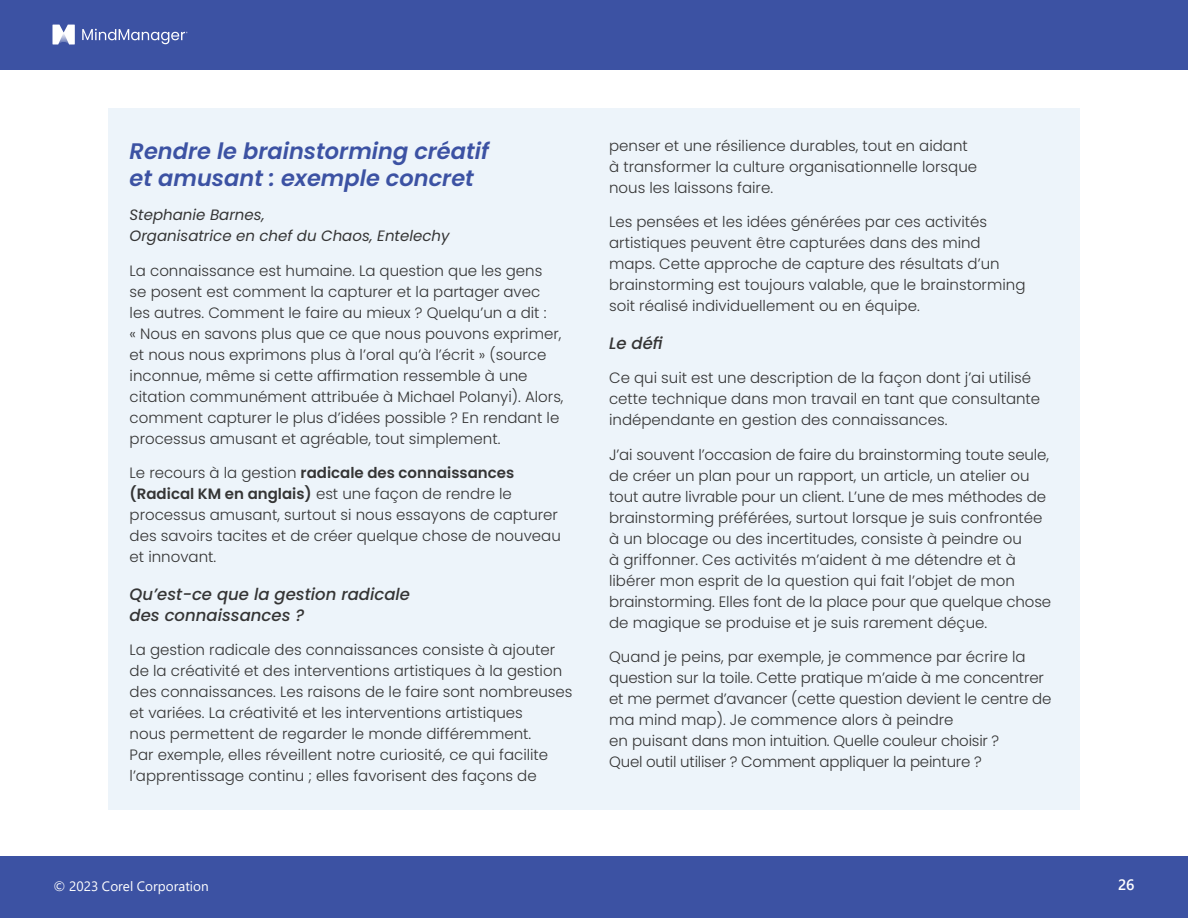
<style>
.page{position:relative;width:1188px;height:918px;background:#fff}
.page>*{position:absolute;margin:0;border:0;box-sizing:border-box;transform-origin:0 0}
.t1{font:italic 600 22.5px/27px "Poppins";color:#3c52a3}
.t2{font:italic 500 16.5px/21px "Poppins";color:#353535}
.t3{font:300 15px/21px "Poppins";color:#353535}
.t4{font:italic 15px/21px "Poppins";color:#353535}
.t5{font:600 15px "Segoe UI";color:#fff}
.t6{font:13.5px "Segoe UI";color:#fff}
.s1{font-weight:600}
</style>
<div class="page">
<div style="left:0;top:856px;width:1188px;height:62px;background:#3c52a3"></div>
<div style="left:0;top:0;width:1188px;height:70px;background:#3c52a3"></div>
<svg style="left:52px;top:25px;width:23px;height:20px"></svg>
<svg style="left:82px;top:29px;width:106px;height:15px"></svg>
<div style="left:108px;top:108px;width:972px;height:702px;background:#edf4fa"></div>
<h1 class="t1" style="left:130px;top:137px;width:361px">Rendre le brainstorming créatif et amusant : exemple concret</h1>
<p class="t4" style="left:130px;top:204px;width:321px">Stephanie Barnes,<br>Organisatrice en chef du Chaos, Entelechy</p>
<p class="t3" style="left:130px;top:260px;width:435px">La connaissance est humaine. La question que les gens<br>se posent est comment la capturer et la partager avec les autres. Comment le faire au mieux ? Quelqu’un a dit :<br>« Nous en savons plus que ce que nous pouvons exprimer, et nous nous exprimons plus à l’oral qu’à l’écrit » (source inconnue, même si cette affirmation ressemble à une citation communément attribuée à Michael Polanyi). Alors, comment capturer le plus d’idées possible ? En rendant le processus amusant et agréable, tout simplement.</p>
<p class="t3" style="left:130px;top:462px;width:433px">Le recours à la gestion <span class="s1">radicale des connaissances (Radical KM en anglais)</span> est une façon de rendre le processus amusant, surtout si nous essayons de capturer des savoirs tacites et de créer quelque chose de nouveau et innovant.</p>
<p class="t2" style="left:130px;top:583px;width:282px">Qu’est-ce que la gestion radicale des connaissances ?</p>
<p class="t3" style="left:130px;top:639px;width:444px">La gestion radicale des connaissances consiste à ajouter de la créativité et des interventions artistiques à la gestion des connaissances. Les raisons de le faire sont nombreuses et variées. La créativité et les interventions artistiques<br>nous permettent de regarder le monde différemment.<br>Par exemple, elles réveillent notre curiosité, ce qui facilite l’apprentissage continu ; elles favorisent des façons de</p>
<p class="t3" style="left:609px;top:135px;width:370px">penser et une résilience durables, tout en aidant à transformer la culture organisationnelle lorsque nous les laissons faire.</p>
<p class="t3" style="left:609px;top:212px;width:418px">Les pensées et les idées générées par ces activités artistiques peuvent être capturées dans des mind maps. Cette approche de capture des résultats d’un brainstorming est toujours valable, que le brainstorming soit réalisé individuellement ou en équipe.</p>
<p class="t2" style="left:609px;top:333px;width:55px">Le défi</p>
<p class="t3" style="left:609px;top:368px;width:433px">Ce qui suit est une description de la façon dont j’ai utilisé cette technique dans mon travail en tant que consultante indépendante en gestion des connaissances.</p>
<p class="t3" style="left:609px;top:444px;width:444px">J’ai souvent l’occasion de faire du brainstorming toute seule, de créer un plan pour un rapport, un article, un atelier ou tout autre livrable pour un client. L’une de mes méthodes de brainstorming préférées, surtout lorsque je suis confrontée à un blocage ou des incertitudes, consiste à peindre ou<br>à griffonner. Ces activités m’aident à me détendre et à libérer mon esprit de la question qui fait l’objet de mon brainstorming. Elles font de la place pour que quelque chose de magique se produise et je suis rarement déçue.</p>
<p class="t3" style="left:609px;top:647px;width:444px">Quand je peins, par exemple, je commence par écrire la question sur la toile. Cette pratique m’aide à me concentrer et me permet d’avancer (cette question devient le centre de ma mind map). Je commence alors à peindre<br>en puisant dans mon intuition. Quelle couleur choisir ?<br>Quel outil utiliser ? Comment appliquer la peinture ?</p>
<p class="t6" style="left:53px;top:874px;width:157px">© 2023 Corel Corporation</p>
<p class="t5" style="left:1118px;top:870px;width:18px">26</p>
</div>
